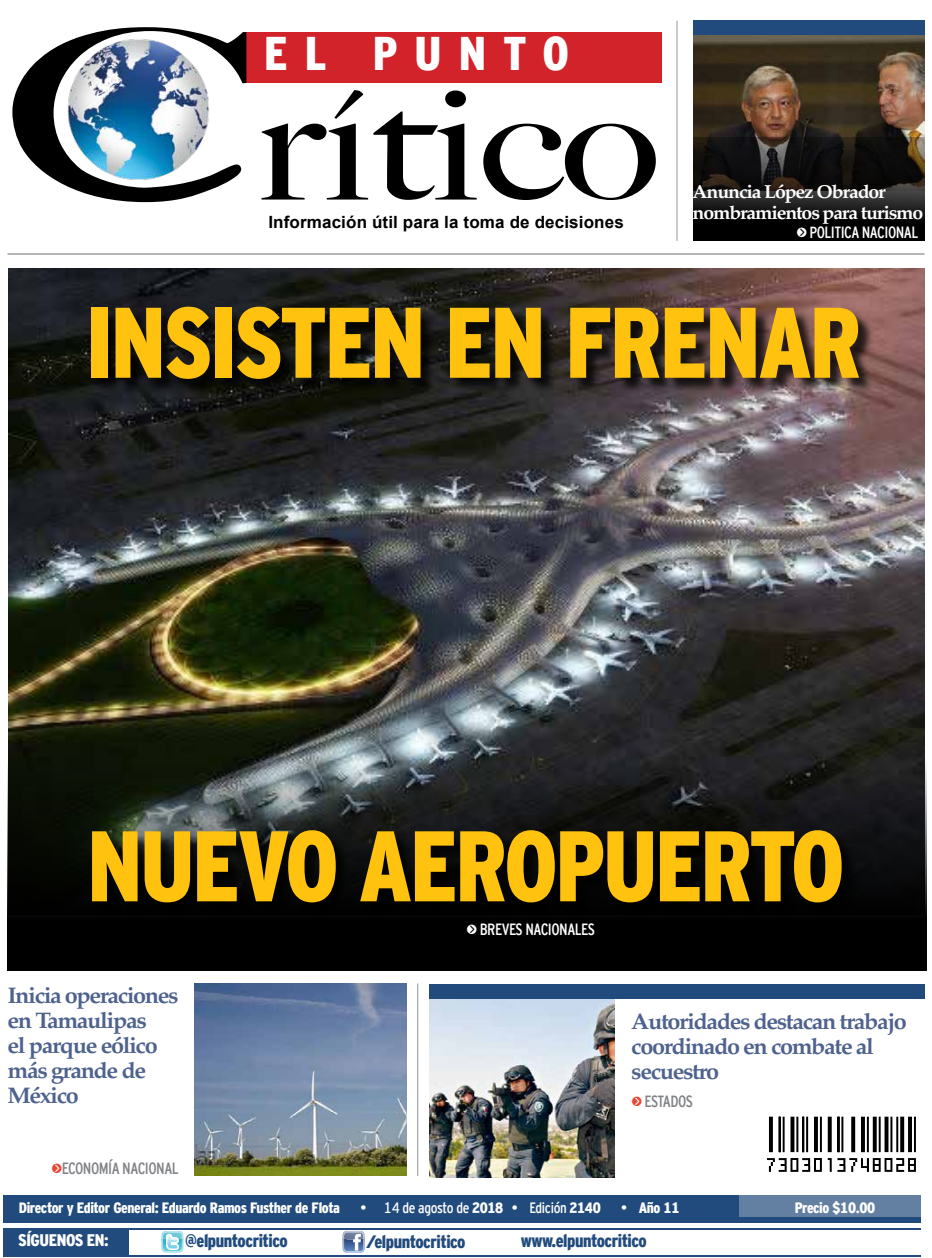
<style>
.page{position:relative;width:932px;height:1258px;background:#fff}
.page>*{position:absolute;margin:0;border:0;box-sizing:border-box;transform-origin:0 0}
.t1{font:900 100px "Interstate Cond Mono";letter-spacing:-.025em;color:#ffc20e;scale:.95 1}
.t2{font:900 47.12px "Interstate Cond Mono";letter-spacing:.36em;color:#fff}
.t3{font:700 22.5px/25px "Palatino";letter-spacing:-.06em;color:#4e628e;scale:1.04 1}
.t4{font:700 18.75px/21.2px "Palatino";letter-spacing:-.06em;color:#fff;scale:1.04 1}
.t5{font:900 18px "Interstate Cond Mono";letter-spacing:-.025em;color:#214b7c}
.t6{font:700 16.88px "Arial";letter-spacing:.005em;color:#000}
.t7{font:900 16.75px "Interstate Cond Mono";letter-spacing:-.025em;color:#fff}
.t8{font:16.25px "Interstate Cond Mono";letter-spacing:-.035em;color:#fff}
.t9{font:16.25px "Interstate Cond Mono";letter-spacing:-.035em;color:#808285}
.t10{font:900 15px "Interstate Cond Mono";letter-spacing:-.025em;color:#fff}
.t11{font:15px "Interstate Cond Mono";letter-spacing:-.02em;color:#fff}
.s1{font-family:"KG Arrows";font-size:17.5px}
.s2{font-family:"KG Arrows";font-size:17.5px;color:#ea4634}
.s3{font-weight:900}
.s4{font-weight:400}
.s5{color:#214b7c}
</style>
<div class="page">
<img style="left:694px;top:35px;width:230px;height:103px">
<img style="left:8px;top:268px;width:916px;height:320px">
<img style="left:7px;top:588px;width:920px;height:382px">
<hr style="left:3px;top:1255px;width:918px;height:2px;background:#214b7c">
<div style="left:4px;top:1195px;width:917px;height:27px;background:#214b7c"></div>
<hr style="left:7px;top:254px;width:917px;height:1px;background:#6d6e71">
<div style="left:3px;top:1229px;width:126px;height:28px;background:#214b7c"></div>
<hr style="left:3px;top:1228px;width:918px;height:1px;background:#214b7c">
<div style="left:739px;top:1195px;width:182px;height:22px;background:#6380a3"></div>
<svg style="left:767px;top:1117px;width:149px;height:55px"></svg>
<div style="left:244px;top:32px;width:418px;height:51px;background:#d2232a"></div>
<img style="left:12px;top:27px;width:234px;height:175px">
<svg style="left:262px;top:90px;width:394px;height:110px"></svg>
<svg style="left:162px;top:1231px;width:21px;height:21px"></svg>
<svg style="left:343px;top:1231px;width:22px;height:22px"></svg>
<div style="left:693px;top:20px;width:231px;height:15px;background:#214b7c"></div>
<img style="left:195px;top:983px;width:212px;height:193px">
<img style="left:429px;top:999px;width:186px;height:178px">
<div style="left:429px;top:984px;width:495px;height:15px;background:#214b7c"></div>
<hr style="left:417px;top:983px;width:1px;height:193px;background:#939598">
<hr style="left:677px;top:21px;width:1px;height:220px;background:#939598">
<svg style="left:693px;top:138px;width:231px;height:103px;background:#161413"></svg>
<div style="left:94px;top:309px;width:780px;height:85px;background:#000;opacity:.75"></div>
<div style="left:94px;top:832px;width:763px;height:86px;background:#000"></div>
<h2 class="t2" style="left:264px;top:27px;width:306px">EL PUNTO</h2>
<p class="t6" style="left:268px;top:211px;width:357px">Información útil para la toma de decisiones</p>
<p class="t4" style="left:693px;top:180px;width:223px">Anuncia López Obrador nombramientos para turismo</p>
<p class="t8" style="left:797px;top:223px;width:123px"><span class="s1">u</span> POLITICA NACIONAL</p>
<h1 class="t1" style="left:87px;top:287px;width:818px">INSISTEN EN FRENAR</h1>
<h1 class="t1" style="left:87px;top:811px;width:799px">NUEVO AEROPUERTO</h1>
<p class="t3" style="left:8px;top:982px;width:166px">Inicia operaciones en Tamaulipas<br>el parque eólico más grande de<br>México</p>
<p class="t9" style="left:52px;top:1159px;width:128px"><span class="s2">u</span>ECONOMÍA NACIONAL</p>
<p class="t8" style="left:467px;top:921px;width:130px"><span class="s1">u</span> BREVES NACIONALES</p>
<p class="t3" style="left:631px;top:1009px;width:267px">Autoridades destacan trabajo coordinado en combate al secuestro</p>
<p class="t9" style="left:632px;top:1092px;width:63px"><span class="s2">u</span> ESTADOS</p>
<p class="t10" style="left:19px;top:1200px;width:323px">Director y Editor General: Eduardo Ramos Fusther de Flota</p>
<p class="t11" style="left:360px;top:1199px;width:242px">• 14 de agosto de <span class="s3">2018</span> • Edición <span class="s3">2140</span></p>
<p class="t10" style="left:621px;top:1200px;width:60px"><span class="s4">•</span> Año 11</p>
<p class="t10" style="left:795px;top:1200px;width:82px">Precio $10.00</p>
<p class="t7" style="left:18px;top:1231px;width:96px">SÍGUENOS EN:<span class="s5">:</span></p>
<p class="t5" style="left:185px;top:1231px;width:104px">@elpuntocritico</p>
<p class="t5" style="left:366px;top:1231px;width:101px">/elpuntocritico</p>
<p class="t5" style="left:521px;top:1230px;width:128px">www.elpuntocritico</p>
</div>
